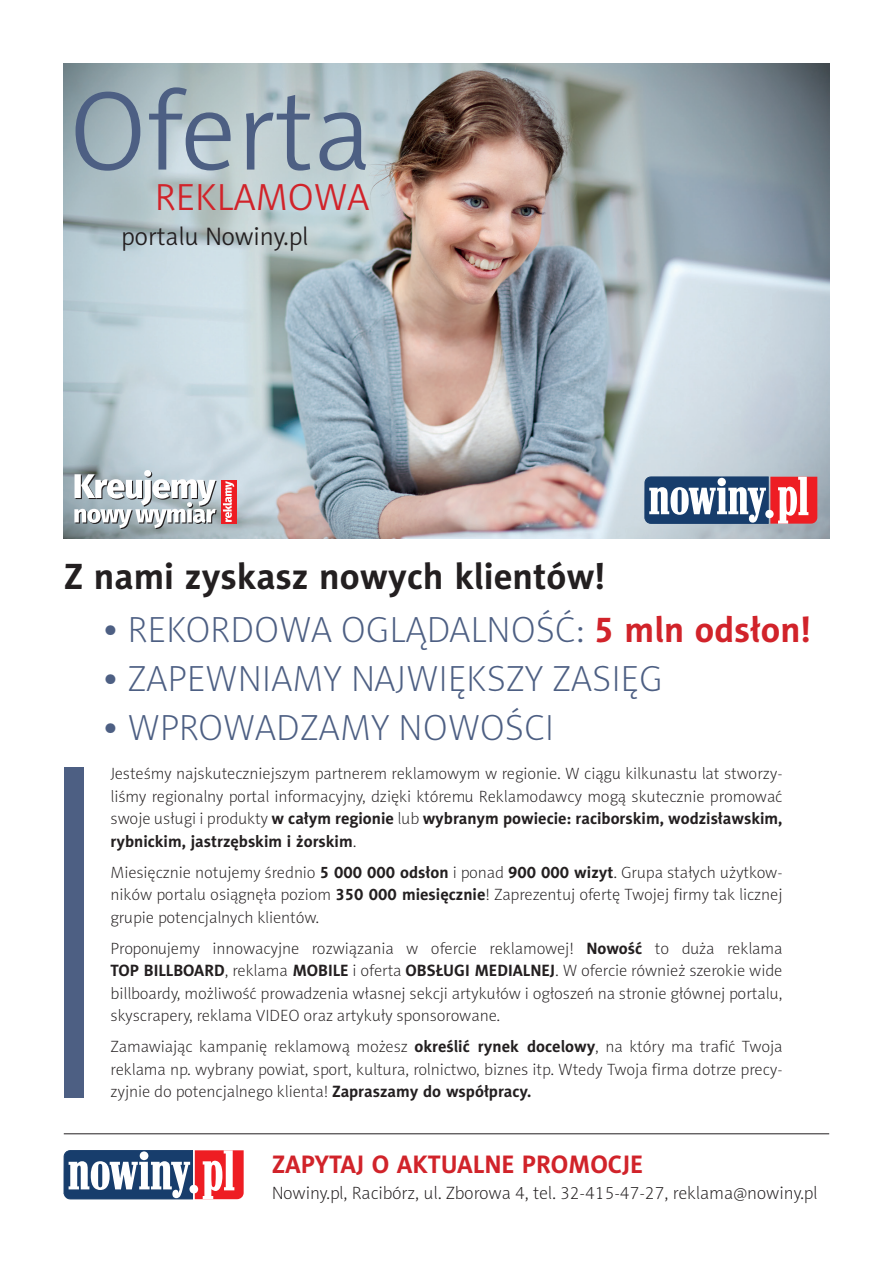
<style>
.page{position:relative;width:893px;height:1263px;background:#fff}
.page>*{position:absolute;margin:0;border:0;box-sizing:border-box;transform-origin:0 0}
.t1{font:113.1px "Naomi Sans EFN Light";color:#4d5f83}
.t2{font:38.1px "Naomi Sans EFN Light";color:#d1232a}
.t3{font:36.75px "Naomi Sans EFN Thin";color:#4d5f83}
.t4{font:700 36.75px "Naomi Sans EFN";color:#231f20}
.t5{font:700 25.5px "Naomi Sans EFN";color:#d1232a}
.t6{font:25.5px "Naomi Sans EFN Light";color:#231f20}
.t7{font:18px "Naomi Sans EFN Thin";color:#231f20}
.t8{font:16.5px/22.5px "Naomi Sans EFN Thin";color:#231f20;text-align:justify}
.t9{font:700 16.5px/22.5px "Naomi Sans EFN";color:#231f20}
.s1{font-family:"Naomi Sans EFN";font-weight:700;font-size:36px;color:#d1232a}
.s2{font-family:"Naomi Sans EFN Thin";font-weight:400}
.s3{font-family:"Naomi Sans EFN";font-weight:700}
</style>
<div class="page">
<img style="left:64px;top:64px;width:765px;height:475px">
<hr style="left:64px;top:1133px;width:765px;height:1px;background:#231f20">
<div style="left:64px;top:767px;width:20px;height:330px;background:#4d5f83"></div>
<div style="left:221px;top:480px;width:15px;height:43px;background:#ee1d23"></div>
<svg style="left:223px;top:481px;width:11px;height:41px"></svg>
<svg style="left:74px;top:470px;width:143px;height:59px"></svg>
<svg style="left:64px;top:1097px;width:180px;height:102px"></svg>
<svg style="left:644px;top:336px;width:173px;height:188px;background:#bbbfcc"></svg>
<h1 class="t1" style="left:69px;top:67px;width:303px">Oferta</h1>
<h2 class="t2" style="left:155px;top:176px;width:216px">REKLAMOWA</h2>
<h3 class="t6" style="left:121px;top:222px;width:188px">portalu Nowiny.pl</h3>
<h3 class="t4" style="left:64px;top:555px;width:543px">Z nami zyskasz nowych klientów!</h3>
<h3 class="t3" style="left:102px;top:610px;width:711px">• REKORDOWA OGLĄDALNOŚĆ: <span class="s1">5 mln odsłon!</span></h3>
<h3 class="t3" style="left:102px;top:658px;width:562px">• ZAPEWNIAMY NAJWIĘKSZY ZASIĘG</h3>
<h3 class="t3" style="left:102px;top:707px;width:453px">• WPROWADZAMY NOWOŚCI</h3>
<p class="t8" style="left:111px;top:763px;width:673px">Jesteśmy najskuteczniejszym partnerem reklamowym w regionie. W ciągu kilkunastu lat stworzy&shy;liśmy regionalny portal informacyjny, dzięki któremu Reklamodawcy mogą skutecznie promować</p>
<p class="t9" style="left:111px;top:808px;width:673px"><span class="s2">swoje usługi i produkty</span> w całym regionie <span class="s2">lub</span> wybranym powiecie: raciborskim, wodzisławskim, rybnickim, jastrzębskim i żorskim<span class="s2">.</span></p>
<p class="t8" style="left:111px;top:861px;width:673px">Miesięcznie notujemy średnio <span class="s3">5 000 000 odsłon</span> i ponad <span class="s3">900 000 wizyt</span>. Grupa stałych użytkow&shy;ników portalu osiągnęła poziom <span class="s3">350 000 miesięcznie</span>! Zaprezentuj ofertę Twojej firmy tak licznej grupie potencjalnych klientów.</p>
<p class="t8" style="left:111px;top:937px;width:673px">Proponujemy innowacyjne rozwiązania w ofercie reklamowej! <span class="s3">Nowość</span> to duża reklama <span class="s3">TOP BILLBOARD</span>, reklama <span class="s3">MOBILE</span> i oferta <span class="s3">OBSŁUGI MEDIALNEJ</span>. W ofercie również szerokie wide billboardy, możliwość prowadzenia własnej sekcji artykułów i ogłoszeń na stronie głównej portalu, skyscrapery, reklama VIDEO oraz artykuły sponsorowane.</p>
<p class="t8" style="left:111px;top:1036px;width:673px">Zamawiając kampanię reklamową możesz <span class="s3">określić rynek docelowy</span>, na który ma trafić Twoja reklama np. wybrany powiat, sport, kultura, rolnictwo, biznes itp. Wtedy Twoja firma dotrze precy&shy;zyjnie do potencjalnego klienta! <span class="s3">Zapraszamy do współpracy.</span></p>
<h3 class="t5" style="left:272px;top:1149px;width:373px">ZAPYTAJ O AKTUALNE PROMOCJE</h3>
<p class="t7" style="left:272px;top:1183px;width:547px">Nowiny.pl, Racibórz, ul. Zborowa 4, tel. 32-415-47-27, reklama@nowiny.pl</p>
</div>
